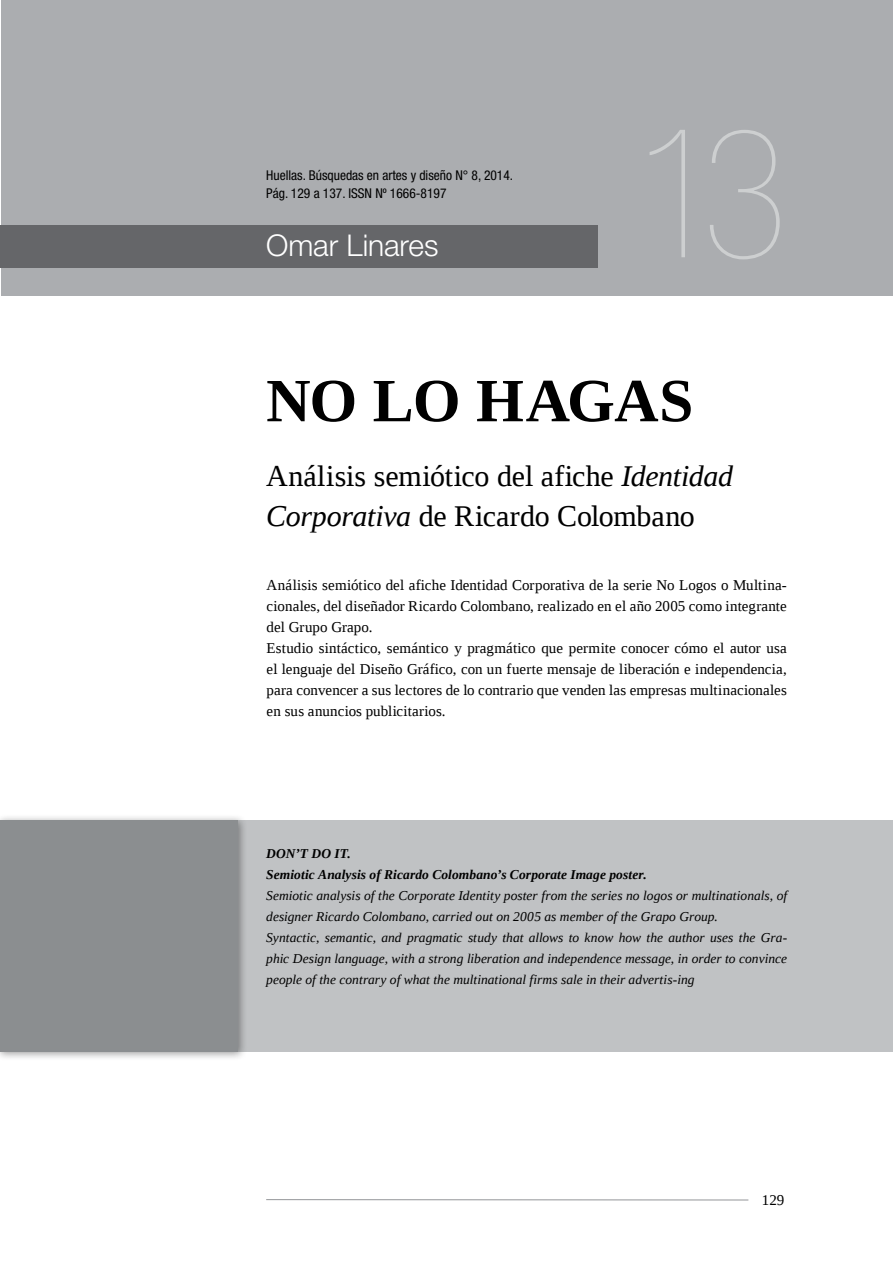
<style>
.page{position:relative;width:893px;height:1263px;background:#fff}
.page>*{position:absolute;margin:0;border:0;box-sizing:border-box;transform-origin:0 0}
.t1{font:900 condensed 180px "Helvetica Neue";color:#cdcfd0}
.t2{font:700 61.5px "Liberation Serif";letter-spacing:-.01em;color:#000}
.t3{font:30px/40.5px "Liberation Serif";letter-spacing:-.005em;color:#000}
.t4{font:300 30px "Helvetica Neue";color:#fff}
.t5{font:15px/21px "Liberation Serif";letter-spacing:.005em;color:#000}
.t6{font:italic 13.5px/21px "Liberation Serif";color:#000}
.t7{font:italic 700 13.5px/21px "Liberation Serif";letter-spacing:.005em;color:#000}
.t8{font:condensed 13.5px/18px "Helvetica Neue";color:#000}
.s1{font-style:italic}
</style>
<div class="page">
<hr style="left:266px;top:1199px;width:482px;height:1px;background:#939598">
<div style="left:2px;top:0;width:891px;height:296px;background:#abadb0"></div>
<div style="left:238px;top:821px;width:655px;height:231px;background:#c0c2c4"></div>
<div style="left:0;top:814px;width:247px;height:247px;background:#000;opacity:.4"></div>
<div style="left:0;top:821px;width:238px;height:231px;background:#8b8e90"></div>
<div style="left:0;top:226px;width:597px;height:42px;background:#656669"></div>
<p class="t8" style="left:266px;top:166px;width:248px">Huellas. Búsquedas en artes y diseño N° 8, 2014.<br>Pág. 129 a 137. ISSN Nº 1666-8197</p>
<h3 class="t4" style="left:266px;top:227px;width:174px">Omar Linares</h3>
<h1 class="t1" style="left:636px;top:95px;width:153px">13</h1>
<h2 class="t2" style="left:266px;top:359px;width:429px">NO LO HAGAS</h2>
<h3 class="t3" style="left:266px;top:455px;width:469px">Análisis semiótico del afiche <span class="s1">Identidad<br>Corporativa</span> de Ricardo Colombano</h3>
<p class="t5" style="left:267px;top:574px;width:522px">Análisis semiótico del afiche Identidad Corporativa de la serie No Logos o Multina&shy;cionales, del diseñador Ricardo Colombano, realizado en el año 2005 como integrante del Grupo Grapo.<br>Estudio sintáctico, semántico y pragmático que permite conocer cómo el autor usa el lenguaje del Diseño Gráfico, con un fuerte mensaje de liberación e independencia, para convencer a sus lectores de lo contrario que venden las empresas multinacionales en sus anuncios publicitarios.</p>
<p class="t7" style="left:266px;top:842px;width:382px">DON’T DO IT.<br>Semiotic Analysis of Ricardo Colombano’s Corporate Image poster.</p>
<p class="t6" style="left:266px;top:884px;width:522px">Semiotic analysis of the Corporate Identity poster from the series no logos or multinationals, of designer Ricardo Colombano, carried out on 2005 as member of the Grapo Group.<br>Syntactic, semantic, and pragmatic study that allows to know how the author uses the Gra&shy;phic Design language, with a strong liberation and independence message, in order to convince people of the contrary of what the multinational firms sale in their advertis-ing</p>
<p class="t5" style="left:762px;top:1189px;width:24px">129</p>
</div>
